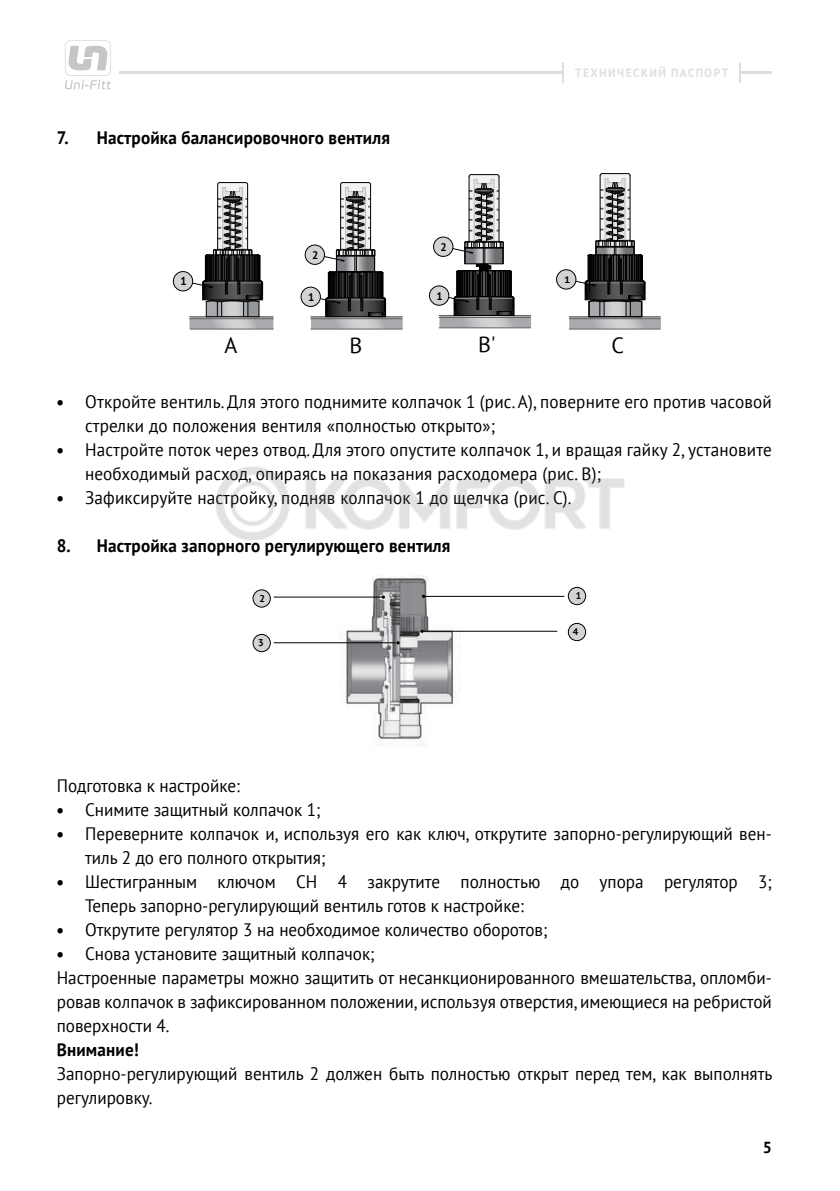
<style>
.page{position:relative;width:840px;height:1191px;background:#fff}
.page>*{position:absolute;margin:0;border:0;box-sizing:border-box;transform-origin:0 0}
.t1{font:22px "PT Sans";color:#000}
.t2{font:18px/24px "PT Sans";color:#000;scale:.95 1}
.t3{font:700 18px "PT Sans";letter-spacing:.01em;color:#000;scale:.95 1}
.t4{font:700 16px "PT Sans";color:#000}
.t5{font:700 12px "PT Sans";letter-spacing:.13em;color:#dedfe0;scale:.95 1}
.t6{font:700 11.6px "PT Sans";color:#000;scale:.95 1}
.t7{font:700 11px "PT Sans";color:#000}
.t8{font:700 9.8px "PT Sans";color:#000}
.t9{font:700 9.4px "PT Sans";color:#000;scale:1.17 1}
.s1{font-family:"Tahoma";font-size:16px}
</style>
<div class="page">
<hr style="left:57px;top:71px;width:714px;height:3px;background:#dcddde">
<div style="left:562px;top:63px;width:177px;height:20px;background:#fff"></div>
<hr style="left:561px;top:63px;width:2px;height:20px;background:#dcddde">
<hr style="left:738px;top:63px;width:2px;height:20px;background:#dcddde">
<div style="left:57px;top:34px;width:62px;height:62px;background:#fff"></div>
<svg style="left:65px;top:40px;width:46px;height:49px"></svg>
<hr style="left:190px;top:329px;width:83px;height:1px;background:#636466">
<div style="left:173px;top:271px;width:19px;height:20px;background:#d1d3d4;border-radius:50%"></div>
<div style="left:173px;top:271px;width:20px;height:20px;border:1px solid #000;border-radius:50%"></div>
<svg style="left:189px;top:182px;width:84px;height:147px"></svg>
<hr style="left:310px;top:316px;width:92px;height:1px;background:#636466">
<hr style="left:310px;top:329px;width:92px;height:1px;background:#636466">
<hr style="left:310px;top:318px;width:92px;height:1px;background:#636466">
<div style="left:301px;top:287px;width:19px;height:19px;background:#d1d3d4;border-radius:50%"></div>
<div style="left:300px;top:287px;width:20px;height:20px;border:1px solid #000;border-radius:50%"></div>
<svg style="left:305px;top:245px;width:19px;height:19px"></svg>
<div style="left:305px;top:245px;width:19px;height:20px;border:1px solid #000;border-radius:50%"></div>
<svg style="left:311px;top:182px;width:91px;height:147px"></svg>
<hr style="left:569px;top:329px;width:90px;height:1px;background:#636466">
<div style="left:556px;top:270px;width:19px;height:19px;background:#d1d3d4;border-radius:50%"></div>
<div style="left:556px;top:269px;width:20px;height:20px;border:1px solid #000;border-radius:50%"></div>
<svg style="left:569px;top:173px;width:91px;height:156px"></svg>
<div style="left:429px;top:286px;width:19px;height:19px;background:#d1d3d4;border-radius:50%"></div>
<div style="left:429px;top:286px;width:20px;height:19px;border:1px solid #000;border-radius:50%"></div>
<svg style="left:433px;top:237px;width:19px;height:19px"></svg>
<div style="left:433px;top:237px;width:20px;height:20px;border:1px solid #000;border-radius:50%"></div>
<svg style="left:439px;top:174px;width:92px;height:154px"></svg>
<img style="left:339px;top:575px;width:121px;height:167px">
<hr style="left:273px;top:597px;width:110px;height:1px;background:#000">
<hr style="left:423px;top:596px;width:141px;height:1px;background:#000">
<hr style="left:273px;top:642px;width:122px;height:1px;background:#000">
<hr style="left:422px;top:631px;width:135px;height:1px;background:#000">
<div style="left:568px;top:623px;width:17px;height:17px;background:#d1d3d4;border-radius:50%"></div>
<div style="left:567px;top:623px;width:18px;height:18px;border:1px solid #000;border-radius:50%"></div>
<div style="left:568px;top:587px;width:17px;height:17px;background:#d1d3d4;border-radius:50%"></div>
<div style="left:567px;top:587px;width:18px;height:18px;border:1px solid #000;border-radius:50%"></div>
<div style="left:253px;top:590px;width:17px;height:17px;background:#d1d3d4;border-radius:50%"></div>
<div style="left:253px;top:589px;width:17px;height:18px;border:1px solid #000;border-radius:50%"></div>
<div style="left:253px;top:634px;width:17px;height:17px;background:#d1d3d4;border-radius:50%"></div>
<div style="left:253px;top:634px;width:17px;height:18px;border:1px solid #000;border-radius:50%"></div>
<img style="left:216px;top:467px;width:409px;height:73px">
<p class="t3" style="left:57px;top:126px;width:352px">7. Настройка балансировочного вентиля</p>
<p class="t6" style="left:180px;top:273px;width:8px">1</p>
<p class="t1" style="left:224px;top:331px;width:14px">A</p>
<p class="t7" style="left:312px;top:248px;width:8px">2</p>
<p class="t7" style="left:308px;top:290px;width:8px">1</p>
<p class="t1" style="left:349px;top:331px;width:14px">B</p>
<p class="t7" style="left:440px;top:240px;width:8px">2</p>
<p class="t7" style="left:436px;top:288px;width:8px">1</p>
<p class="t1" style="left:478px;top:330px;width:19px">B'</p>
<p class="t5" style="left:575px;top:65px;width:162px">ТЕХНИЧЕСКИЙ ПАСПОРТ</p>
<p class="t9" style="left:563px;top:273px;width:7px">1</p>
<p class="t1" style="left:611px;top:331px;width:14px">C</p>
<p class="t2" style="left:85px;top:389px;width:724px;text-indent:-28px"><span class="s1">•</span> Откройте вентиль. Для этого поднимите колпачок 1 (рис. А), поверните его против часовой стрелки до положения вентиля «полностью открыто»;</p>
<p class="t2" style="left:85px;top:437px;width:724px;text-indent:-28px"><span class="s1">•</span> Настройте поток через отвод. Для этого опустите колпачок 1, и вращая гайку 2, установите необходимый расход, опираясь на показания расходомера (рис. В);</p>
<p class="t2" style="left:57px;top:485px;width:543px"><span class="s1">•</span> Зафиксируйте настройку, подняв колпачок 1 до щелчка (рис. C).</p>
<p class="t3" style="left:57px;top:534px;width:416px">8. Настройка запорного регулирующего вентиля</p>
<p class="t8" style="left:259px;top:591px;width:7px">2</p>
<p class="t8" style="left:575px;top:589px;width:7px">1</p>
<p class="t8" style="left:258px;top:636px;width:7px">3</p>
<p class="t8" style="left:572px;top:625px;width:7px">4</p>
<p class="t2" style="left:57px;top:773px;width:194px">Подготовка к настройке:</p>
<p class="t2" style="left:57px;top:797px;width:279px"><span class="s1">•</span> Снимите защитный колпачок 1;</p>
<p class="t2" style="left:85px;top:821px;width:724px;text-indent:-28px"><span class="s1">•</span> Переверните колпачок и, используя его как ключ, открутите запорно-регулирующий вен&shy;тиль 2 до его полного открытия;</p>
<p class="t2" style="left:85px;top:869px;width:724px;text-indent:-28px"><span class="s1">•</span> Шестигранным ключом CН 4 закрутите полностью до упора регулятор 3;<br>Теперь запорно-регулирующий вентиль готов к настройке:</p>
<p class="t2" style="left:57px;top:917px;width:517px"><span class="s1">•</span> Открутите регулятор 3 на необходимое количество оборотов;</p>
<p class="t2" style="left:57px;top:941px;width:753px"><span class="s1">•</span> Снова установите защитный колпачок;<br>Настроенные параметры можно защитить от несанкционированного вмешательства, опломби&shy;ровав колпачок в зафиксированном положении, используя отверстия, имеющиеся на ребристой поверхности 4.</p>
<p class="t3" style="left:57px;top:1038px;width:88px">Внимание!</p>
<p class="t2" style="left:57px;top:1061px;width:754px">Запорно-регулирующий вентиль 2 должен быть полностью открыт перед тем, как выполнять регулировку.</p>
<p class="t4" style="left:762px;top:1137px;width:11px">5</p>
</div>
